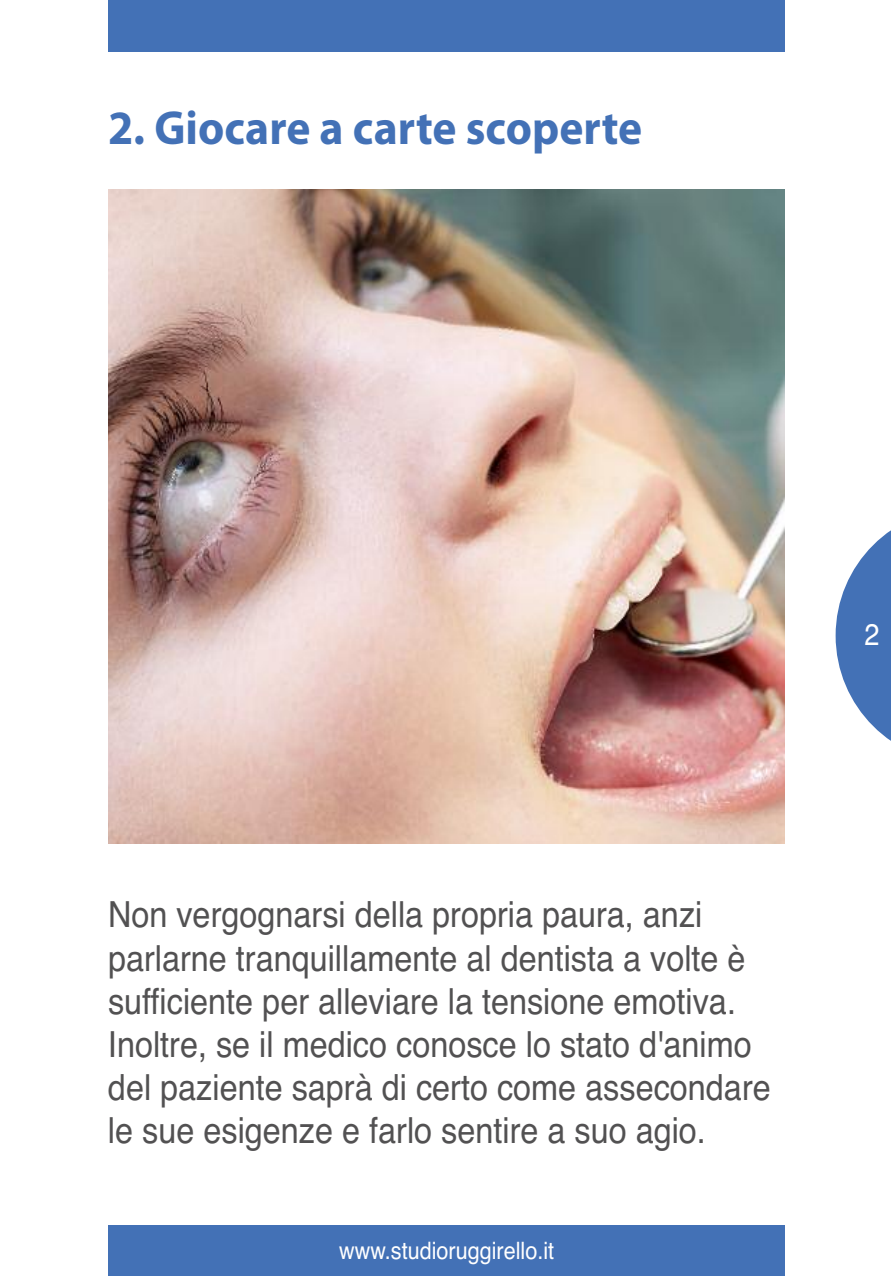
<style>
.page{position:relative;width:893px;height:1276px;background:#fff}
.page>*{position:absolute;margin:0;border:0;box-sizing:border-box;transform-origin:0 0}
.t1{font:700 48px "Myriad Pro";color:#4371b6;scale:.95 1}
.t2{font:36px/43.2px "Helvetica";color:#525152;scale:.9 1}
.t3{font:30px "Helvetica";color:#fff;scale:.9 1}
.t4{font:24px "Helvetica";color:#fff;scale:.9 1}
</style>
<div class="page">
<svg style="left:836px;top:530px;width:55px;height:211px"></svg>
<div style="left:108px;top:0;width:677px;height:51px;background:#4371b6"></div>
<div style="left:108px;top:1225px;width:677px;height:51px;background:#4371b6"></div>
<img style="left:108px;top:189px;width:677px;height:655px">
<h1 class="t1" style="left:108px;top:110px;width:564px">2. Giocare a carte scoperte</h1>
<p class="t3" style="left:865px;top:617px;width:18px">2</p>
<p class="t2" style="left:108px;top:893px;width:738px">Non vergognarsi della propria paura, anzi parlarne tranquillamente al dentista a volte è sufficiente per alleviare la tensione emotiva.<br>Inoltre, se il medico conosce lo stato d'animo del paziente saprà di certo come assecondare le sue esigenze e farlo sentire a suo agio.</p>
<p class="t4" style="left:339px;top:1236px;width:240px">www.studioruggirello.it</p>
</div>
